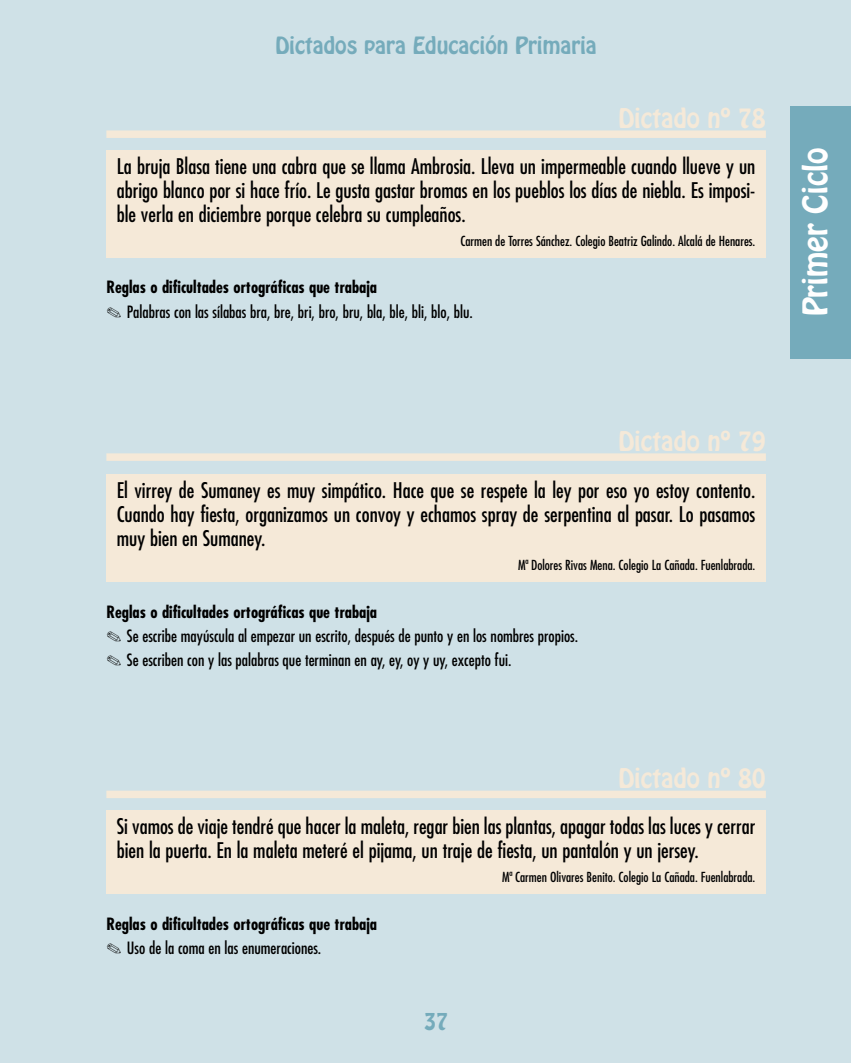
<style>
.page{position:relative;width:851px;height:1063px;background:#fff}
.page>*{position:absolute;margin:0;border:0;box-sizing:border-box;transform-origin:0 0}
.t1{font:30px "Hobo Std";color:#fff}
.t2{font:24px "Hobo Std";color:#f5e9d8}
.t3{font:condensed 21px/24px "Futura Std";color:#000;text-align:justify}
.t4{font:21px "Hobo Std";color:#75abbb}
.t5{font:condensed 16.5px/23.9px "Futura Std";color:#000}
.t6{font:700 condensed 16.5px/23.7px "Futura Std";color:#000}
.t7{font:condensed 13.5px "Futura Std";color:#000}
.s1{font-weight:700}
.s2{font-weight:400}
</style>
<div class="page">
<div style="left:0;top:0;width:850px;height:1063px;background:#cfe1e7"></div>
<div style="left:790px;top:106px;width:60px;height:253px;background:#75abbb"></div>
<div style="left:106px;top:130px;width:659px;height:8px;background:#f5e9d8"></div>
<div style="left:106px;top:150px;width:659px;height:107px;background:#f5e9d8"></div>
<div style="left:106px;top:453px;width:659px;height:8px;background:#f5e9d8"></div>
<div style="left:106px;top:474px;width:659px;height:107px;background:#f5e9d8"></div>
<div style="left:106px;top:791px;width:659px;height:7px;background:#f5e9d8"></div>
<div style="left:106px;top:810px;width:659px;height:84px;background:#f5e9d8"></div>
<p class="t4" style="left:275px;top:37px;width:323px">Dictados para Educación Primaria</p>
<p class="t2" style="left:618px;top:108px;width:149px">Dictado nº 78</p>
<p class="t3" style="left:117px;top:155px;width:640px">La bruja Blasa tiene una cabra que se llama Ambrosia. Lleva un impermeable cuando llueve y un abrigo blanco por si hace frío. Le gusta gastar bromas en los pueblos los días de niebla. Es imposi&shy;ble verla en diciembre porque celebra su cumpleaños.</p>
<p class="t7" style="left:460px;top:235px;width:296px">Carmen de Torres Sánchez. Colegio Beatriz Galindo. Alcalá de Henares.</p>
<p class="t5" style="left:106px;top:276px;width:368px;line-height:24.6px"><span class="s1">Reglas o dificultades ortográficas que trabaja<br></span>✎ Palabras con las sílabas bra, bre, bri, bro, bru, bla, ble, bli, blo, blu.</p>
<h1 class="t1" style="left:802px;top:316px;width:170px;rotate:-90deg">Primer Ciclo</h1>
<p class="t2" style="left:618px;top:431px;width:149px">Dictado nº 79</p>
<p class="t3" style="left:117px;top:479px;width:640px">El virrey de Sumaney es muy simpático. Hace que se respete la ley por eso yo estoy contento.<br>Cuando hay fiesta, organizamos un convoy y echamos spray de serpentina al pasar. Lo pasamos muy bien en Sumaney.</p>
<p class="t7" style="left:518px;top:559px;width:239px">Mª Dolores Rivas Mena. Colegio La Cañada. Fuenlabrada.</p>
<p class="t5" style="left:106px;top:601px;width:473px"><span class="s1">Reglas o dificultades ortográficas que trabaja<br></span>✎ Se escribe mayúscula al empezar un escrito, después de punto y en los nombres propios. ✎ Se escriben con y las palabras que terminan en ay, ey, oy y uy, excepto fui.</p>
<p class="t2" style="left:618px;top:768px;width:149px">Dictado nº 80</p>
<p class="t3" style="left:117px;top:815px;width:640px">Si vamos de viaje tendré que hacer la maleta, regar bien las plantas, apagar todas las luces y cerrar bien la puerta. En la maleta meteré el pijama, un traje de fiesta, un pantalón y un jersey.</p>
<p class="t7" style="left:502px;top:871px;width:254px">Mª Carmen Olivares Benito. Colegio La Cañada. Fuenlabrada.</p>
<p class="t6" style="left:106px;top:914px;width:272px">Reglas o dificultades ortográficas que trabaja ✎ <span class="s2">Uso de la coma en las enumeraciones.</span></p>
<p class="t4" style="left:424px;top:1012px;width:26px">37</p>
</div>
